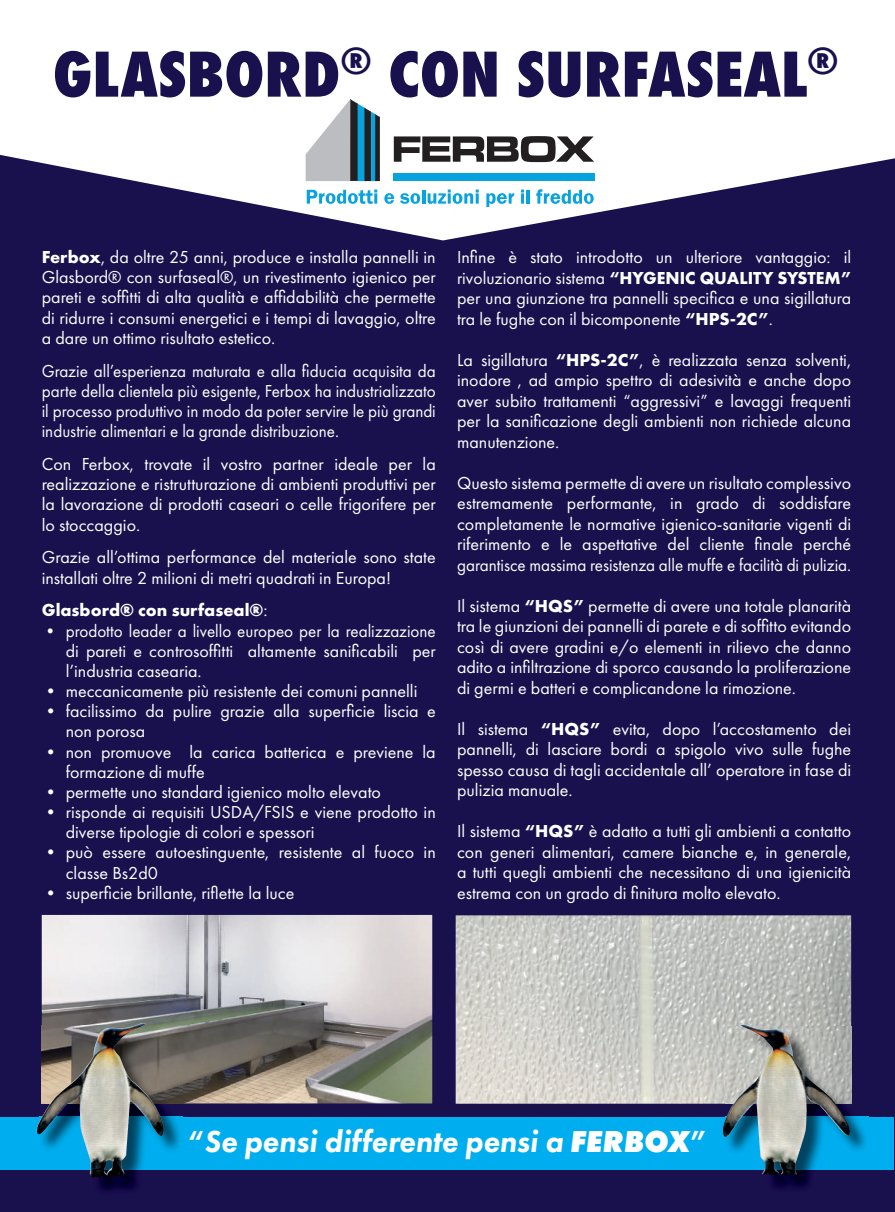
<style>
.page{position:relative;width:895px;height:1212px;background:#fff}
.page>*{position:absolute;margin:0;border:0;box-sizing:border-box;transform-origin:0 0}
.t1{font:800 67.5px "Futura PT Cond";color:#19114e;scale:1.05 1}
.t2{font:italic 800 31.5px "Futura PT";color:#fff;scale:.96 1}
.t3{font:18px/20.5px "Futura PT";color:#fff;text-align:justify}
.t4{font:18px/20.1px "Futura PT";color:#fff;text-align:justify;scale:.95 1}
.t5{font:700 18px "Futura PT";color:#fff}
.s1{font-weight:700}
.s2{font-weight:400}
.s3{font-style:normal}
.s4{font-style:inherit}
</style>
<div class="page">
<div style="left:0;top:1px;width:895px;height:1211px;background:#19114e"></div>
<svg style="left:0;top:1px;width:895px;height:239px;fill:#fff"></svg>
<svg style="left:306px;top:99px;width:74px;height:82px;background:#92a6af"></svg>
<svg style="left:394px;top:136px;width:200px;height:26px;background:#747272"></svg>
<div style="left:394px;top:174px;width:200px;height:7px;background:#07a3df"></div>
<svg style="left:307px;top:190px;width:70px;height:14px"></svg>
<svg style="left:384px;top:193px;width:10px;height:11px"></svg>
<svg style="left:400px;top:193px;width:20px;height:11px"></svg>
<hr style="left:422px;top:190px;width:3px;height:14px;background:#07a3df">
<svg style="left:428px;top:190px;width:51px;height:14px"></svg>
<svg style="left:486px;top:193px;width:28px;height:14px"></svg>
<svg style="left:521px;top:190px;width:3px;height:14px"></svg>
<hr style="left:526px;top:190px;width:3px;height:14px;background:#07a3df">
<svg style="left:536px;top:189px;width:58px;height:15px"></svg>
<img style="left:456px;top:915px;width:395px;height:189px">
<img style="left:42px;top:915px;width:390px;height:188px">
<div style="left:1px;top:1117px;width:893px;height:52px;background:#00aeef"></div>
<img style="left:39px;top:1026px;width:143px;height:164px">
<img style="left:42px;top:1026px;width:140px;height:77px">
<img style="left:75px;top:1023px;width:67px;height:57px">
<img style="left:725px;top:1027px;width:143px;height:161px">
<img style="left:725px;top:1027px;width:126px;height:77px">
<img style="left:725px;top:1117px;width:143px;height:52px">
<img style="left:741px;top:1024px;width:32px;height:68px">
<h1 class="t1" style="left:53px;top:34px;width:750px">GLASBORD<sup>®</sup> CON SURFASEAL<sup>®</sup></h1>
<p class="t3" style="left:42px;top:247px;width:396px;line-height:20.1px"><span class="s1">Ferbox</span>, da oltre 25 anni, produce e installa pannelli in Glasbord® con surfaseal®, un rivestimento igienico per pareti e soffitti di alta qualità e affidabilità che permette di ridurre i consumi energetici e i tempi di lavaggio, oltre a dare un ottimo risultato estetico.</p>
<p class="t4" style="left:42px;top:360px;width:416px">Grazie all’esperienza maturata e alla fiducia acquisita da parte della clientela più esigente, Ferbox ha industrializzato il processo produttivo in modo da poter servire le più grandi industrie alimentari e la grande distribuzione.</p>
<p class="t3" style="left:42px;top:454px;width:396px;line-height:20.1px">Con Ferbox, trovate il vostro partner ideale per la realizzazione e ristrutturazione di ambienti produttivi per la lavorazione di prodotti caseari o celle frigorifere per lo stoccaggio.</p>
<p class="t3" style="left:42px;top:547px;width:395px;line-height:20.1px">Grazie all’ottima performance del materiale sono state installati oltre 2 milioni di metri quadrati in Europa!</p>
<p class="t5" style="left:42px;top:599px;width:227px">Glasbord® con surfaseal®<span class="s2">:</span></p>
<p class="t4" style="left:66px;top:620px;width:391px;text-indent:-24px">• prodotto leader a livello europeo per la realizzazione di pareti e controsoffitti altamente sanificabili per l’industria casearia.</p>
<p class="t3" style="left:42px;top:681px;width:377px">• meccanicamente più resistente dei comuni pannelli</p>
<p class="t3" style="left:66px;top:701px;width:372px;line-height:20.1px;text-indent:-24px">• facilissimo da pulire grazie alla superficie liscia e non porosa</p>
<p class="t3" style="left:66px;top:741px;width:371px;line-height:20.1px;text-indent:-24px">• non promuove la carica batterica e previene la formazione di muffe</p>
<p class="t3" style="left:42px;top:781px;width:341px">• permette uno standard igienico molto elevato</p>
<p class="t3" style="left:66px;top:802px;width:372px;line-height:20.1px;text-indent:-24px">• risponde ai requisiti USDA/FSIS e viene prodotto in diverse tipologie di colori e spessori</p>
<p class="t3" style="left:66px;top:842px;width:372px;line-height:20.1px;text-indent:-24px">• può essere autoestinguente, resistente al fuoco in classe Bs2d0</p>
<p class="t3" style="left:42px;top:882px;width:254px">• superficie brillante, riflette la luce</p>
<p class="t3" style="left:457px;top:247px;width:396px">Infine è stato introdotto un ulteriore vantaggio: il rivoluzionario sistema <span class="s1">“HYGENIC QUALITY SYSTEM” </span>per una giunzione tra pannelli specifica e una sigillatura tra le fughe con il bicomponente <span class="s1">“HPS-2C”</span>.</p>
<p class="t3" style="left:457px;top:349px;width:396px">La sigillatura <span class="s1">“HPS-2C”</span>, è realizzata senza solventi, inodore , ad ampio spettro di adesività e anche dopo aver subito trattamenti “aggressivi” e lavaggi frequenti per la sanificazione degli ambienti non richiede alcuna manutenzione.</p>
<p class="t3" style="left:457px;top:472px;width:396px">Questo sistema permette di avere un risultato complessivo estremamente performante, in grado di soddisfare completamente le normative igienico-sanitarie vigenti di riferimento e le aspettative del cliente finale perché garantisce massima resistenza alle muffe e facilità di pulizia.</p>
<p class="t3" style="left:457px;top:595px;width:396px">Il sistema <span class="s1">“HQS”</span> permette di avere una totale planarità tra le giunzioni dei pannelli di parete e di soffitto evitando così di avere gradini e/o elementi in rilievo che danno adito a infiltrazione di sporco causando la proliferazione di germi e batteri e complicandone la rimozione.</p>
<p class="t3" style="left:457px;top:718px;width:396px">Il sistema <span class="s1">“HQS”</span> evita, dopo l’accostamento dei pannelli, di lasciare bordi a spigolo vivo sulle fughe spesso causa di tagli accidentale all’ operatore in fase di pulizia manuale.</p>
<p class="t3" style="left:457px;top:821px;width:396px">Il sistema <span class="s1">“HQS”</span> è adatto a tutti gli ambienti a contatto con generi alimentari, camere bianche e, in generale, a tutti quegli ambienti che necessitano di una igienicità estrema con un grado di finitura molto elevato.</p>
<h2 class="t2" style="left:188px;top:1122px;width:541px"><span class="s3">“</span>Se pensi differente pensi a <span class="s4">FERBOX</span><span class="s3">”</span></h2>
</div>
